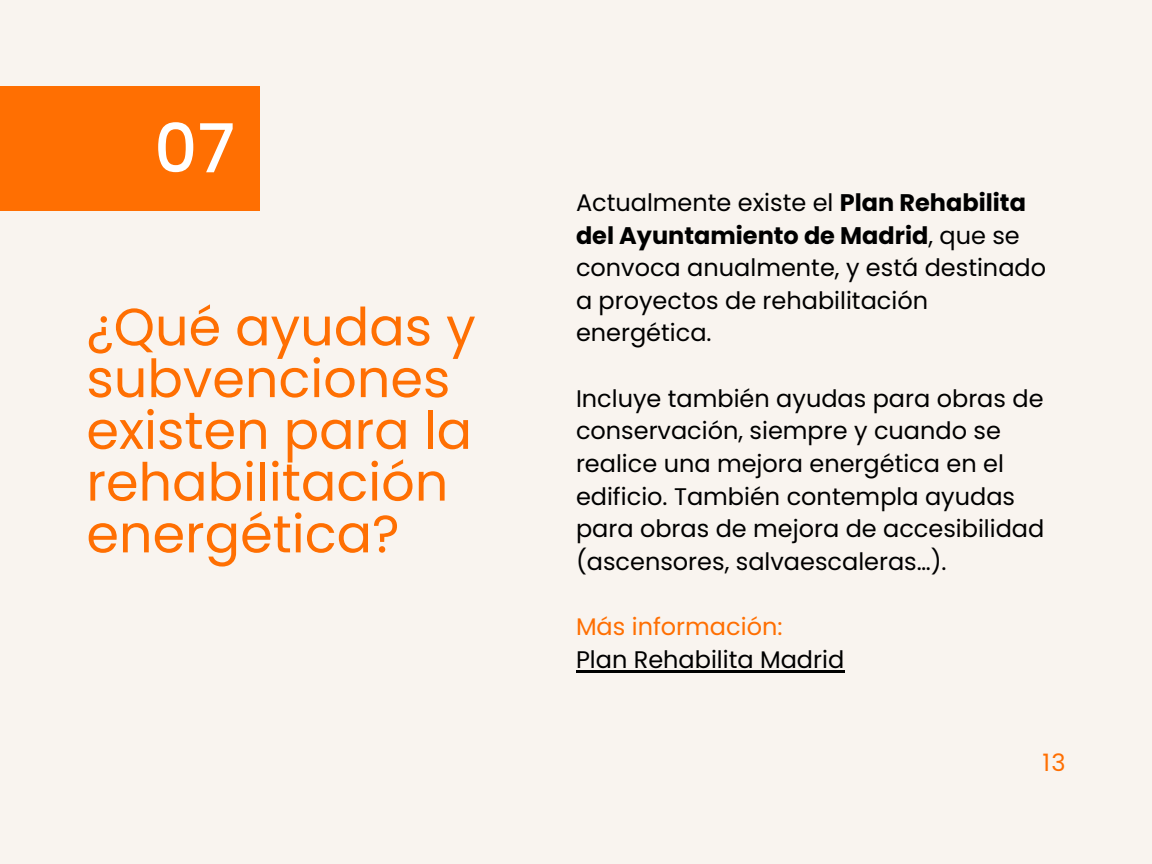
<style>
.page{position:relative;width:1152px;height:864px;background:#f9f4ef}
.page>*{position:absolute;margin:0;border:0;box-sizing:border-box;transform-origin:0 0}
.t1{font:500 67.5px "Poppins";color:#fff}
.t2{font:52.5px/51.8px "Poppins";color:#ff6f02}
.t3{font:24px/32.7px "Poppins";color:#000}
.t4{font:24px "Poppins";color:#ff6f02}
.s1{font-weight:700}
</style>
<div class="page">
<div style="left:0;top:86px;width:259px;height:125px;background:#ff6f02"></div>
<hr style="left:576px;top:670px;width:268px;height:2px;background:#000">
<h1 class="t1" style="left:154px;top:101px;width:83px">07</h1>
<p class="t2" style="left:86px;top:301px;width:391px">¿Qué ayudas y subvenciones existen para la rehabilitación energética?</p>
<p class="t3" style="left:576px;top:186px;width:472px">Actualmente existe el <span class="s1">Plan Rehabilita del Ayuntamiento de Madrid</span>, que se convoca anualmente, y está destinado a proyectos de rehabilitación energética.</p>
<p class="t3" style="left:576px;top:382px;width:470px">Incluye también ayudas para obras de conservación, siempre y cuando se realice una mejora energética en el edificio. También contempla ayudas para obras de mejora de accesibilidad (ascensores, salvaescaleras…).</p>
<p class="t4" style="left:576px;top:610px;width:208px">Más información:</p>
<p class="t3" style="left:576px;top:643px;width:270px">Plan Rehabilita Madrid</p>
<p class="t4" style="left:1043px;top:746px;width:25px">13</p>
</div>
